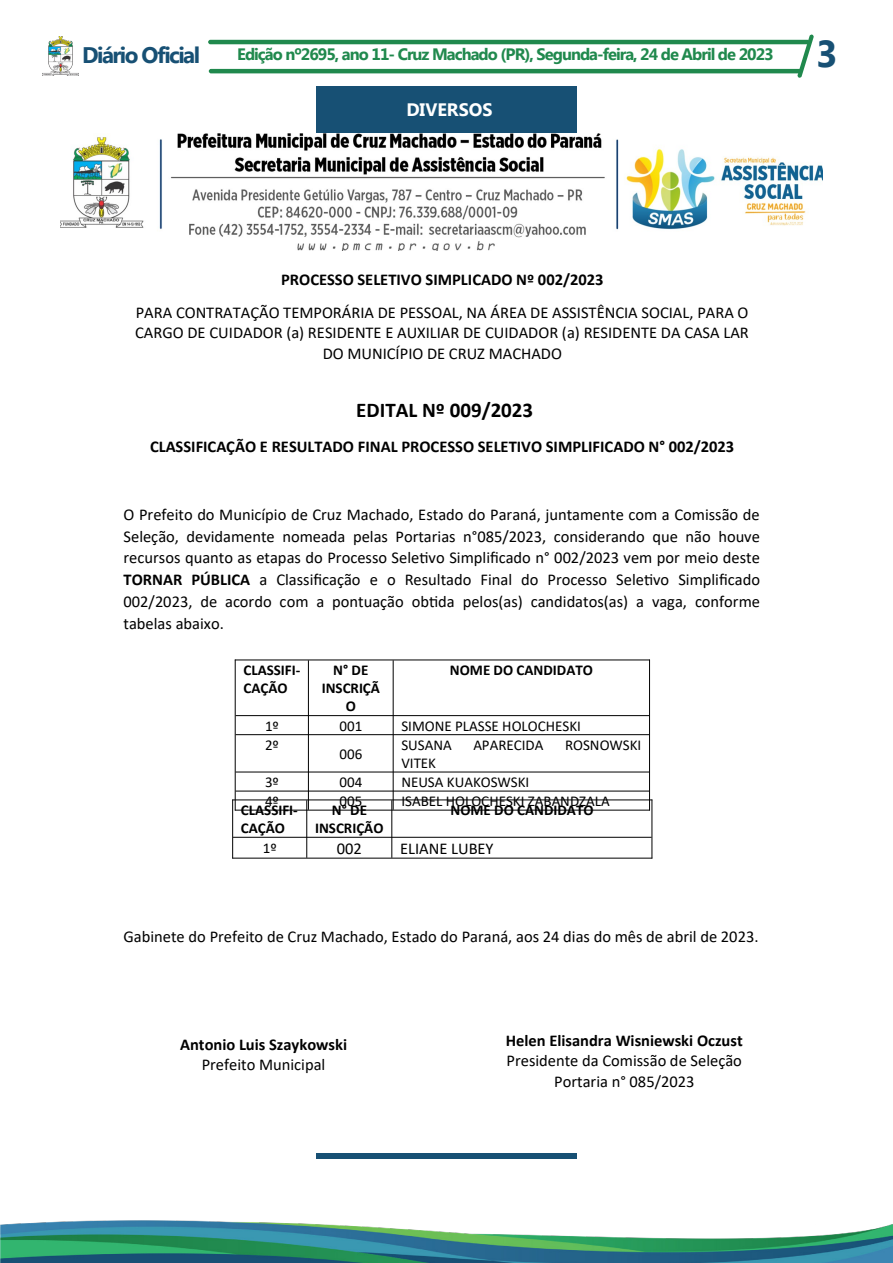
<style>
.page{position:relative;width:893px;height:1263px;background:#fff}
.page>*{position:absolute;margin:0;border:0;box-sizing:border-box;transform-origin:0 0}
.t1{font:700 37.5px "Myanmar Text";color:#175074}
.t2{font:700 22.5px "Myanmar Text";letter-spacing:-.07em;color:#175074}
.t3{font:700 21px "Calibri";color:#000}
.t4{font:700 18px "Myanmar Text";color:#fff}
.t5{font:16.5px/21.8px "Calibri";color:#000;text-align:center}
.t6{font:700 16.5px/20.1px "Calibri";color:#000;text-align:center}
.t7{font:700 16.5px "Myanmar Text";letter-spacing:-.06em;color:#20894d}
.t8{font:15px "Calibri";color:#000}
.t9{font:700 15px/18.3px "Calibri";color:#000}
.s1{font-weight:700}
.s2{font-weight:400}
</style>
<div class="page">
<hr style="left:208px;top:40px;width:602px;height:4px;background:#20894d;border-radius:2px">
<hr style="left:209px;top:69px;width:593px;height:4px;background:#20894d;border-radius:2px">
<img style="left:43px;top:37px;width:36px;height:38px">
<svg style="left:797px;top:34px;width:17px;height:44px"></svg>
<img style="left:0;top:1220px;width:893px;height:43px">
<div style="left:316px;top:86px;width:261px;height:47px;background:#175074"></div>
<hr style="left:232px;top:799px;width:420px;height:1px;background:#000">
<hr style="left:233px;top:837px;width:419px;height:1px;background:#000">
<hr style="left:232px;top:858px;width:420px;height:1px;background:#000">
<hr style="left:232px;top:799px;width:1px;height:59px;background:#000">
<hr style="left:306px;top:800px;width:1px;height:58px;background:#000">
<hr style="left:391px;top:800px;width:1px;height:58px;background:#000">
<hr style="left:652px;top:799px;width:1px;height:59px;background:#000">
<img style="left:61px;top:133px;width:761px;height:118px">
<hr style="left:235px;top:660px;width:415px;height:1px;background:#000">
<hr style="left:236px;top:715px;width:413px;height:1px;background:#000">
<hr style="left:236px;top:734px;width:413px;height:1px;background:#000">
<hr style="left:236px;top:772px;width:413px;height:1px;background:#000">
<hr style="left:236px;top:791px;width:413px;height:1px;background:#000">
<hr style="left:235px;top:810px;width:415px;height:1px;background:#000">
<hr style="left:235px;top:660px;width:1px;height:150px;background:#000">
<hr style="left:308px;top:660px;width:1px;height:150px;background:#000">
<hr style="left:393px;top:660px;width:1px;height:150px;background:#000">
<hr style="left:649px;top:660px;width:1px;height:150px;background:#000">
<div style="left:316px;top:1153px;width:261px;height:6px;background:#175074"></div>
<p class="t2" style="left:82px;top:42px;width:119px">Diário Oficial</p>
<p class="t7" style="left:237px;top:45px;width:538px">Edição nº2695, ano 11- Cruz Machado (PR), Segunda-feira, 24 de Abril de 2023</p>
<p class="t1" style="left:816px;top:32px;width:23px">3</p>
<p class="t4" style="left:406px;top:99px;width:88px">DIVERSOS</p>
<p class="t5" style="left:136px;top:262px;width:614px;line-height:33.8px"><span class="s1">PROCESSO SELETIVO SIMPLICADO Nº 002/2023<br></span>PARA CONTRATAÇÃO TEMPORÁRIA DE PESSOAL, NA ÁREA DE ASSISTÊNCIA SOCIAL, PARA O</p>
<p class="t5" style="left:135px;top:323px;width:615px;line-height:20.2px">CARGO DE CUIDADOR (a) RESIDENTE E AUXILIAR DE CUIDADOR (a) RESIDENTE DA CASA LAR<br>DO MUNICÍPIO DE CRUZ MACHADO</p>
<p class="t3" style="left:356px;top:399px;width:178px">EDITAL Nº 009/2023</p>
<p class="t6" style="left:150px;top:437px;width:586px">CLASSIFICAÇÃO E RESULTADO FINAL PROCESSO SELETIVO SIMPLIFICADO N° 002/2023</p>
<p class="t5" style="left:124px;top:504px;width:638px;text-align:justify">O Prefeito do Município de Cruz Machado, Estado do Paraná, juntamente com a Comissão de Seleção, devidamente nomeada pelas Portarias n°085/2023, considerando que não houve recursos quanto as etapas do Processo Seletivo Simplificado n° 002/2023 vem por meio deste <span class="s1">TORNAR PÚBLICA</span> a Classificação e o Resultado Final do Processo Seletivo Simplificado 002/2023, de acordo com a pontuação obtida pelos(as) candidatos(as) a vaga, conforme tabelas abaixo.</p>
<p class="t9" style="left:243px;top:661px;width:58px">CLASSIFI-<br>CAÇÃO</p>
<p class="t9" style="left:322px;top:661px;width:60px;text-align:center">N° DE<br>INSCRIÇÃ<br>O</p>
<p class="t9" style="left:450px;top:661px;width:145px">NOME DO CANDIDATO</p>
<p class="t8" style="left:265px;top:718px;width:15px">1º</p>
<p class="t8" style="left:340px;top:718px;width:24px">001</p>
<p class="t8" style="left:401px;top:718px;width:181px">SIMONE PLASSE HOLOCHESKI</p>
<p class="t8" style="left:265px;top:737px;width:15px">2º</p>
<p class="t8" style="left:340px;top:746px;width:24px">006</p>
<p class="t8" style="left:401px;top:737px;width:52px">SUSANA</p>
<p class="t8" style="left:473px;top:737px;width:72px">APARECIDA</p>
<p class="t8" style="left:565px;top:737px;width:78px">ROSNOWSKI</p>
<p class="t8" style="left:401px;top:755px;width:36px">VITEK</p>
<p class="t8" style="left:265px;top:774px;width:15px">3º</p>
<p class="t8" style="left:340px;top:774px;width:24px">004</p>
<p class="t8" style="left:401px;top:774px;width:129px">NEUSA KUAKOSWSKI</p>
<p class="t8" style="left:265px;top:794px;width:15px">4º</p>
<p class="t8" style="left:340px;top:794px;width:24px">005</p>
<p class="t8" style="left:401px;top:794px;width:210px">ISABEL HOLOCHESKI ZABANDZALA</p>
<p class="t9" style="left:241px;top:801px;width:58px">CLASSIFI-<br>CAÇÃO</p>
<p class="t9" style="left:315px;top:801px;width:70px;text-align:center">N° DE<br>INSCRIÇÃO</p>
<p class="t9" style="left:450px;top:801px;width:145px">NOME DO CANDIDATO</p>
<p class="t8" style="left:263px;top:841px;width:15px">1º</p>
<p class="t5" style="left:337px;top:838px;width:26px">002</p>
<p class="t5" style="left:400px;top:838px;width:95px">ELIANE LUBEY</p>
<p class="t5" style="left:124px;top:926px;width:636px">Gabinete do Prefeito de Cruz Machado, Estado do Paraná, aos 24 dias do mês de abril de 2023.</p>
<p class="t6" style="left:180px;top:1035px;width:168px">Antonio Luis Szaykowski<br><span class="s2">Prefeito Municipal</span></p>
<p class="t5" style="left:506px;top:1031px;width:238px;line-height:20.1px"><span class="s1">Helen Elisandra Wisniewski Oczust<br></span>Presidente da Comissão de Seleção<br>Portaria n° 085/2023</p>
</div>
